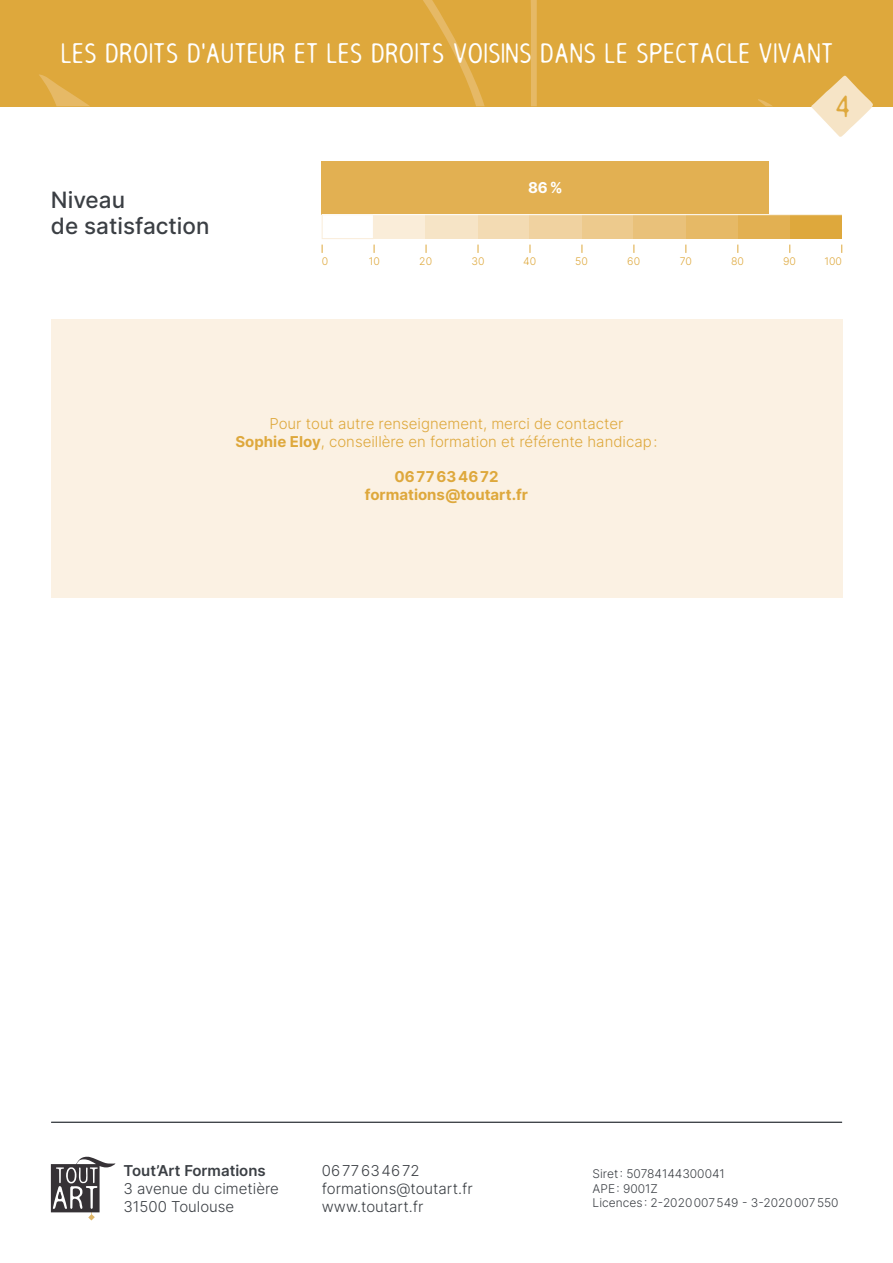
<style>
.page{position:relative;width:893px;height:1263px;background:#fff}
.page>*{position:absolute;margin:0;border:0;box-sizing:border-box;transform-origin:0 0}
.t1{font:36px "Sleep Talk";color:#dea83c}
.t2{font:33px "Sleep Talk";color:#fff}
.t3{font:500 22.5px/25.5px "Inter";color:#3b3f44}
.t4{font:300 15px/18px "Inter";color:#dea83c;text-align:center}
.t5{font:300 15px/18px "Inter";color:#3b3f44}
.t6{font:700 15px/18px "Inter";color:#dea83c;text-align:center}
.t7{font:600 15px "Inter";color:#3b3f44}
.t8{font:700 15px "Inter";color:#fff}
.t9{font:300 12px/14.4px "Inter";color:#3b3f44}
.t10{font:300 10.5px "Inter";color:#dea83c}
.s1{font-weight:700}
</style>
<div class="page">
<div style="left:0;top:0;width:893px;height:106px;background:#dea83c"></div>
<svg style="left:39px;top:0;width:733px;height:106px"></svg>
<svg style="left:811px;top:75px;width:62px;height:62px"></svg>
<svg style="left:51px;top:1156px;width:64px;height:64px"></svg>
<hr style="left:51px;top:1122px;width:791px;height:1px;background:#3b3f44">
<div style="left:51px;top:319px;width:791px;height:279px;background:#fbf1e3"></div>
<div style="left:322px;top:161px;width:447px;height:53px;background:#e2b052"></div>
<div style="left:374px;top:214px;width:52px;height:25px;background:#faedd9"></div>
<div style="left:322px;top:214px;width:52px;height:25px;border:1px solid #faedd9"></div>
<div style="left:478px;top:214px;width:52px;height:25px;background:#f3dbb3"></div>
<div style="left:582px;top:214px;width:52px;height:25px;background:#edca8d"></div>
<div style="left:686px;top:214px;width:52px;height:25px;background:#e6b966"></div>
<div style="left:426px;top:214px;width:52px;height:25px;background:#f6e4c6"></div>
<div style="left:530px;top:214px;width:52px;height:25px;background:#f0d2a0"></div>
<div style="left:634px;top:214px;width:52px;height:25px;background:#e9c17a"></div>
<div style="left:738px;top:214px;width:52px;height:25px;background:#e2b052"></div>
<div style="left:790px;top:214px;width:52px;height:25px;background:#dea83c"></div>
<hr style="left:322px;top:214px;width:522px;height:1px;background:#fff">
<h2 class="t2" style="left:60px;top:43px;width:774px">LES DROITS D'AUTEUR ET LES DROITS VOISINS DANS LE SPECTACLE VIVANT</h2>
<h3 class="t3" style="left:51px;top:187px;width:160px">Niveau<br>de satisfaction</h3>
<p class="t8" style="left:528px;top:177px;width:36px">86%</p>
<h1 class="t1" style="left:834px;top:95px;width:17px">4</h1>
<p class="t10" style="left:322px;top:253px;width:8px">0</p>
<p class="t10" style="left:369px;top:253px;width:13px">10</p>
<p class="t10" style="left:419px;top:253px;width:14px">20</p>
<p class="t10" style="left:471px;top:253px;width:15px">30</p>
<p class="t10" style="left:523px;top:253px;width:15px">40</p>
<p class="t10" style="left:575px;top:253px;width:14px">50</p>
<p class="t10" style="left:627px;top:253px;width:14px">60</p>
<p class="t10" style="left:680px;top:253px;width:14px">70</p>
<p class="t10" style="left:731px;top:253px;width:14px">80</p>
<p class="t10" style="left:783px;top:253px;width:14px">90</p>
<p class="t10" style="left:824px;top:253px;width:19px">100</p>
<p class="t4" style="left:235px;top:414px;width:424px">Pour tout autre renseignement, merci de contacter<br><span class="s1">Sophie Eloy</span>, conseillère en formation et référente handicap:</p>
<p class="t6" style="left:365px;top:467px;width:165px">0677634672 formations@toutart.fr</p>
<p class="t7" style="left:123px;top:1159px;width:144px">Tout’Art Formations</p>
<p class="t5" style="left:123px;top:1179px;width:157px">3 avenue du cimetière<br>31500 Toulouse</p>
<p class="t5" style="left:322px;top:1161px;width:152px">0677634672 formations@toutart.fr www.toutart.fr</p>
<p class="t9" style="left:593px;top:1166px;width:248px">Siret : 50784144300041<br>APE : 9001Z<br>Licences : 2-2020 007 549 - 3-2020 007 550</p>
</div>
